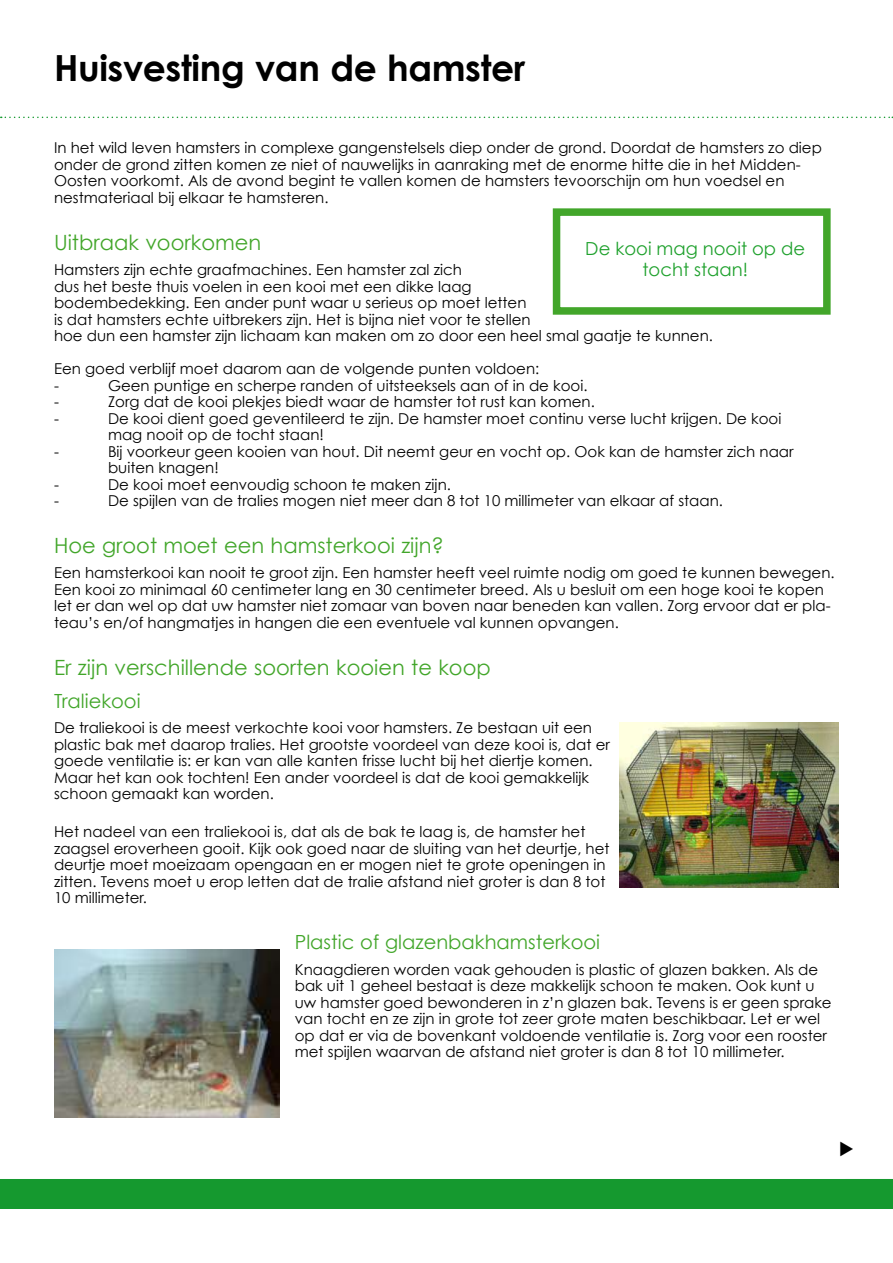
<style>
.page{position:relative;width:893px;height:1263px;background:#fff}
.page>*{position:absolute;margin:0;border:0;box-sizing:border-box;transform-origin:0 0}
.t1{font:700 36px "Century Gothic";letter-spacing:-.01em;color:#000}
.t2{font:21px "Century Gothic";color:#42a62a}
.t3{font:19.5px "Century Gothic";color:#42a62a}
.t4{font:18px/21.6px "Century Gothic";color:#1fa12d;text-align:center}
.t5{font:15px/16.5px "Century Gothic";color:#000}
</style>
<div class="page">
<div style="left:0;top:1179px;width:893px;height:30px;background:#15992f"></div>
<svg style="left:1px;top:117px;width:892px;height:1px"></svg>
<div style="left:553px;top:208px;width:278px;height:107px;border:8px solid #42a62a"></div>
<img style="left:619px;top:723px;width:220px;height:164px">
<img style="left:54px;top:950px;width:225px;height:168px">
<h1 class="t1" style="left:54px;top:45px;width:473px">Huisvesting van de hamster</h1>
<p class="t5" style="left:54px;top:139px;width:769px">In het wild leven hamsters in complexe gangenstelsels diep onder de grond. Doordat de hamsters zo diep onder de grond zitten komen ze niet of nauwelijks in aanraking met de enorme hitte die in het Midden-Oosten voorkomt. Als de avond begint te vallen komen de hamsters tevoorschijn om hun voedsel en nestmateriaal bij elkaar te hamsteren.</p>
<h2 class="t2" style="left:54px;top:229px;width:209px">Uitbraak voorkomen</h2>
<p class="t5" style="left:54px;top:261px;width:660px">Hamsters zijn echte graafmachines. Een hamster zal zich<br>dus het beste thuis voelen in een kooi met een dikke laag<br>bodembedekking. Een ander punt waar u serieus op moet letten<br>is dat hamsters echte uitbrekers zijn. Het is bijna niet voor te stellen<br>hoe dun een hamster zijn lichaam kan maken om zo door een heel smal gaatje te kunnen.</p>
<p class="t5" style="left:54px;top:360px;width:487px">Een goed verblijf moet daarom aan de volgende punten voldoen: -</p>
<p class="t4" style="left:585px;top:237px;width:221px">De kooi mag nooit op de tocht staan!</p>
<p class="t5" style="left:108px;top:377px;width:481px">Geen puntige en scherpe randen of uitsteeksels aan of in de kooi.</p>
<p class="t5" style="left:54px;top:393px;width:6px">-</p>
<p class="t5" style="left:108px;top:393px;width:488px">Zorg dat de kooi plekjes biedt waar de hamster tot rust kan komen.</p>
<p class="t5" style="left:54px;top:410px;width:6px">-</p>
<p class="t5" style="left:108px;top:410px;width:675px">De kooi dient goed geventileerd te zijn. De hamster moet continu verse lucht krijgen. De kooi mag nooit op de tocht staan!</p>
<p class="t5" style="left:54px;top:443px;width:6px">-</p>
<p class="t5" style="left:108px;top:443px;width:687px">Bij voorkeur geen kooien van hout. Dit neemt geur en vocht op. Ook kan de hamster zich naar buiten knagen!</p>
<p class="t5" style="left:54px;top:476px;width:6px">-</p>
<p class="t5" style="left:108px;top:476px;width:344px">De kooi moet eenvoudig schoon te maken zijn.</p>
<p class="t5" style="left:54px;top:492px;width:6px">-</p>
<p class="t5" style="left:108px;top:492px;width:616px">De spijlen van de tralies mogen niet meer dan 8 tot 10 millimeter van elkaar af staan.</p>
<h2 class="t2" style="left:54px;top:533px;width:391px">Hoe groot moet een hamsterkooi zijn?</h2>
<p class="t5" style="left:54px;top:565px;width:782px">Een hamsterkooi kan nooit te groot zijn. Een hamster heeft veel ruimte nodig om goed te kunnen bewegen.<br>Een kooi zo minimaal 60 centimeter lang en 30 centimeter breed. Als u besluit om een hoge kooi te kopen let er dan wel op dat uw hamster niet zomaar van boven naar beneden kan vallen. Zorg ervoor dat er pla&shy;teau’s en/of hangmatjes in hangen die een eventuele val kunnen opvangen.</p>
<h2 class="t2" style="left:54px;top:654px;width:438px">Er zijn verschillende soorten kooien te koop</h2>
<h3 class="t3" style="left:54px;top:689px;width:88px">Traliekooi</h3>
<p class="t5" style="left:54px;top:719px;width:557px">De traliekooi is de meest verkochte kooi voor hamsters. Ze bestaan uit een plastic bak met daarop tralies. Het grootste voordeel van deze kooi is, dat er goede ventilatie is: er kan van alle kanten frisse lucht bij het diertje komen.<br>Maar het kan ook tochten! Een ander voordeel is dat de kooi gemakkelijk schoon gemaakt kan worden.</p>
<p class="t5" style="left:54px;top:823px;width:557px">Het nadeel van een traliekooi is, dat als de bak te laag is, de hamster het zaagsel eroverheen gooit. Kijk ook goed naar de sluiting van het deurtje, het deurtje moet moeizaam opengaan en er mogen niet te grote openingen in zitten. Tevens moet u erop letten dat de tralie afstand niet groter is dan 8 tot 10 millimeter.</p>
<h3 class="t3" style="left:295px;top:930px;width:307px">Plastic of glazenbakhamsterkooi</h3>
<p class="t5" style="left:295px;top:961px;width:538px">Knaagdieren worden vaak gehouden is plastic of glazen bakken. Als de bak uit 1 geheel bestaat is deze makkelijk schoon te maken. Ook kunt u uw hamster goed bewonderen in z’n glazen bak. Tevens is er geen sprake van tocht en ze zijn in grote tot zeer grote maten beschikbaar. Let er wel op dat er via de bovenkant voldoende ventilatie is. Zorg voor een rooster met spijlen waarvan de afstand niet groter is dan 8 tot 10 millimeter.</p>
</div>
